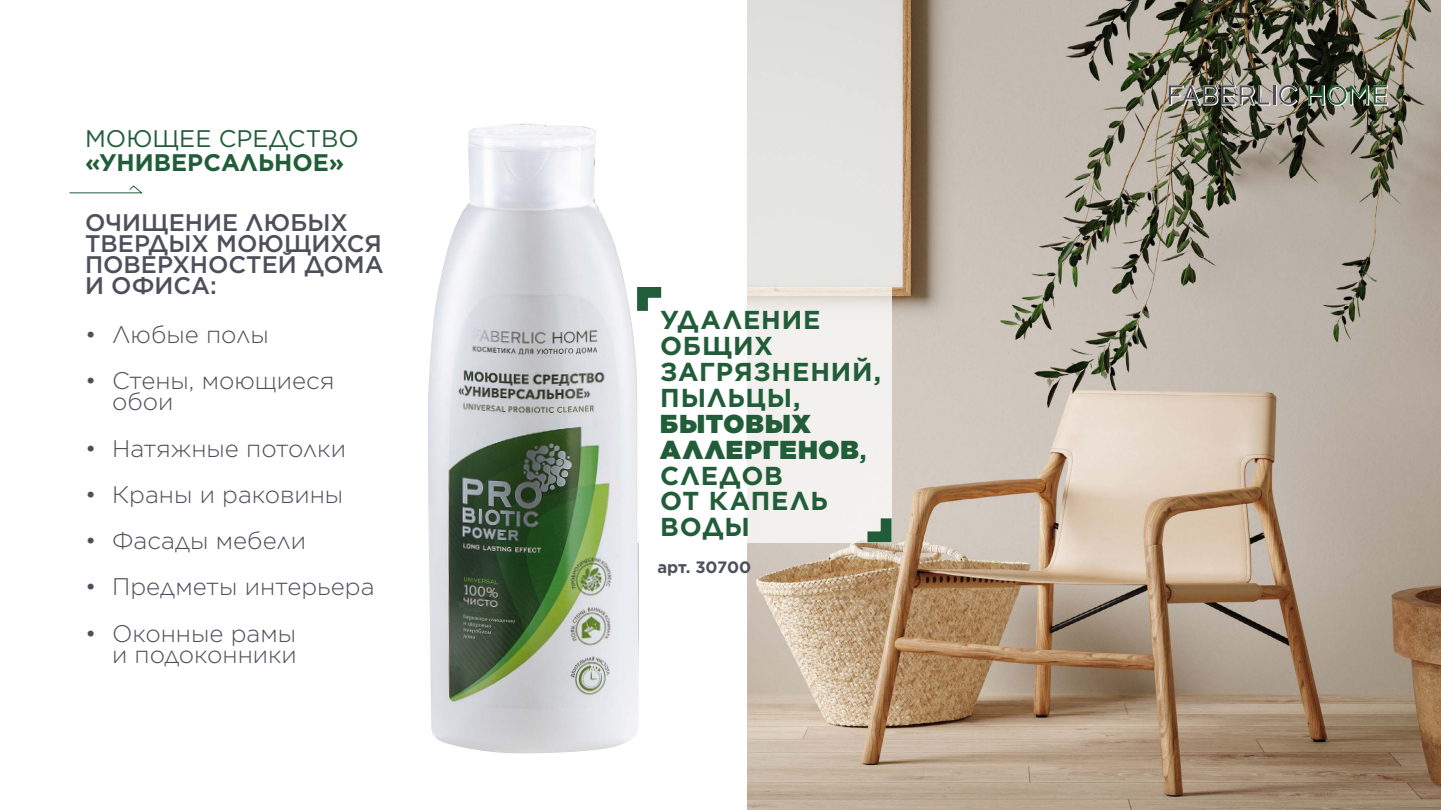
<style>
.page{position:relative;width:1441px;height:810px;background:#fff}
.page>*{position:absolute;margin:0;border:0;box-sizing:border-box;transform-origin:0 0}
.t1{font:700 25.95px/26px "Gotham";letter-spacing:.03em;color:#225d39}
.t2{font:300 24px/21px "Gotham";color:#4d505b}
.t3{font:500 24px/21px "Gotham";color:#4d505b}
.t4{font:700 24px "Gotham";color:#225d39}
.t5{font:24px "Gotham";color:#225d39}
.t6{font:700 16.5px "Gotham";letter-spacing:-.01em;color:#4d505b}
.s1{font-weight:900}
</style>
<div class="page">
<img style="left:747px;top:0;width:693px;height:810px">
<svg style="left:69px;top:185px;width:74px;height:9px"></svg>
<img style="left:428px;top:124px;width:211px;height:630px">
<svg style="left:637px;top:287px;width:254px;height:255px;fill:#f3f1ef"></svg>
<svg style="left:631px;top:282px;width:41px;height:40px"></svg>
<svg style="left:856px;top:508px;width:40px;height:40px"></svg>
<svg style="left:1168px;top:85px;width:129px;height:21px;background:#878580"></svg>
<svg style="left:1307px;top:85px;width:80px;height:21px;background:#6b7968"></svg>
<p class="t5" style="left:85px;top:124px;width:275px">МОЮЩЕЕ СРЕДСТВО</p>
<p class="t4" style="left:85px;top:147px;width:261px">«УНИВЕРСАЛЬНОЕ»</p>
<p class="t3" style="left:85px;top:212px;width:300px">ОЧИЩЕНИЕ ЛЮБЫХ<br>ТВЕРДЫХ МОЮЩИХСЯ<br>ПОВЕРХНОСТЕЙ ДОМА<br>И ОФИСА:</p>
<p class="t2" style="left:85px;top:324px;width:185px">• Любые полы</p>
<p class="t2" style="left:112px;top:370px;width:224px;text-indent:-27px">• Стены, моющиеся обои</p>
<p class="t2" style="left:85px;top:437px;width:262px">• Натяжные потолки</p>
<p class="t2" style="left:85px;top:483px;width:260px">• Краны и раковины</p>
<p class="t2" style="left:85px;top:530px;width:222px">• Фасады мебели</p>
<p class="t2" style="left:85px;top:576px;width:291px">• Предметы интерьера</p>
<p class="t2" style="left:85px;top:622px;width:213px;text-align:right">• Оконные рамы и подоконники</p>
<p class="t1" style="left:660px;top:307px;width:222px">УДАЛЕНИЕ<br>ОБЩИХ<br>ЗАГРЯЗНЕНИЙ,<br>ПЫЛЬЦЫ,</p>
<p class="t1" style="left:660px;top:410px;width:208px"><span class="s1">БЫТОВЫХ<br>АЛЛЕРГЕНОВ</span>,<br>СЛЕДОВ<br>ОТ КАПЕЛЬ<br>ВОДЫ</p>
<p class="t6" style="left:657px;top:557px;width:95px">арт. 30700</p>
</div>
